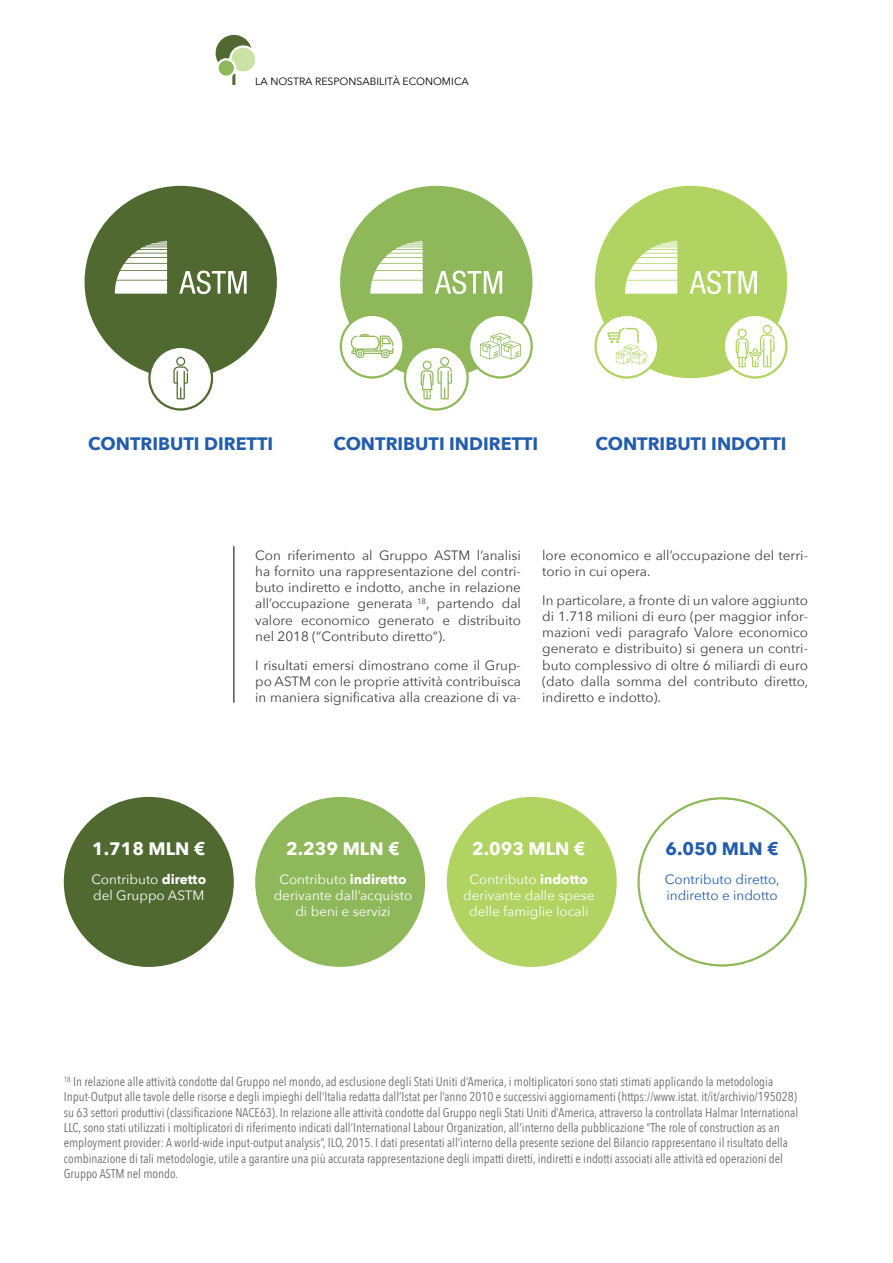
<style>
.page{position:relative;width:893px;height:1263px;background:#fff}
.page>*{position:absolute;margin:0;border:0;box-sizing:border-box;transform-origin:0 0}
.t1{font:700 18px "Avenir Next";color:#235dab}
.t2{font:700 18px "Avenir Next";color:#fff}
.t3{font:13.5px/16.2px "Avenir Next";color:#414042;text-align:justify}
.t4{font:13.5px/16.2px "Avenir Next";color:#fff;text-align:center}
.t5{font:13.5px/16.2px "Avenir Next";color:#235dab}
.t6{font:12.75px/15.3px "Avenir Next Condensed";color:#6d6e71}
.t7{font:10.5px "Avenir Next";color:#000}
.s1{font-weight:700}
</style>
<div class="page">
<hr style="left:232px;top:48px;width:3px;height:37px;background:#4f6931">
<div style="left:214px;top:34px;width:39px;height:39px;background:#4f6931;border-radius:50%"></div>
<div style="left:213px;top:33px;width:41px;height:41px;border:2px solid #fff;border-radius:50%"></div>
<div style="left:230px;top:47px;width:26px;height:26px;background:#cbe2a4;border-radius:50%"></div>
<div style="left:229px;top:45px;width:28px;height:29px;border:2px solid #fff;border-radius:50%"></div>
<svg style="left:217px;top:59px;width:18px;height:18px"></svg>
<div style="left:216px;top:58px;width:20px;height:20px;border:2px solid #fff;border-radius:50%"></div>
<div style="left:595px;top:186px;width:192px;height:192px;background:#b0d361;border-radius:50%"></div>
<div style="left:340px;top:186px;width:192px;height:192px;background:#8fb85b;border-radius:50%"></div>
<div style="left:85px;top:186px;width:192px;height:192px;background:#4f6931;border-radius:50%"></div>
<svg style="left:115px;top:241px;width:52px;height:53px"></svg>
<svg style="left:179px;top:271px;width:68px;height:23px"></svg>
<svg style="left:370px;top:241px;width:53px;height:53px"></svg>
<svg style="left:435px;top:271px;width:67px;height:23px"></svg>
<svg style="left:625px;top:241px;width:52px;height:53px"></svg>
<svg style="left:690px;top:271px;width:67px;height:23px"></svg>
<div style="left:149px;top:347px;width:63px;height:62px;background:#fff;border-radius:50%"></div>
<div style="left:148px;top:346px;width:65px;height:65px;border:2px solid #4f6931;border-radius:50%"></div>
<svg style="left:724px;top:315px;width:62px;height:62px"></svg>
<div style="left:723px;top:314px;width:64px;height:65px;border:2px solid #b0d361;border-radius:50%"></div>
<div style="left:596px;top:315px;width:62px;height:62px;background:#fff;border-radius:50%"></div>
<div style="left:594px;top:314px;width:65px;height:65px;border:2px solid #b0d361;border-radius:50%"></div>
<div style="left:405px;top:347px;width:63px;height:62px;background:#fff;border-radius:50%"></div>
<div style="left:404px;top:346px;width:65px;height:65px;border:2px solid #8fb85b;border-radius:50%"></div>
<div style="left:341px;top:315px;width:62px;height:62px;background:#fff;border-radius:50%"></div>
<div style="left:340px;top:314px;width:65px;height:65px;border:2px solid #8fb85b;border-radius:50%"></div>
<div style="left:469px;top:315px;width:63px;height:62px;background:#fff;border-radius:50%"></div>
<div style="left:468px;top:314px;width:65px;height:65px;border:2px solid #8fb85b;border-radius:50%"></div>
<svg style="left:480px;top:333px;width:41px;height:27px"></svg>
<svg style="left:607px;top:327px;width:39px;height:37px"></svg>
<hr style="left:234px;top:546px;width:1px;height:157px;background:#000">
<div style="left:64px;top:797px;width:170px;height:170px;background:#4f6931;border-radius:50%"></div>
<div style="left:255px;top:797px;width:170px;height:170px;background:#8fb85b;border-radius:50%"></div>
<div style="left:447px;top:797px;width:170px;height:170px;background:#b0d361;border-radius:50%"></div>
<svg style="left:173px;top:357px;width:15px;height:42px"></svg>
<svg style="left:736px;top:325px;width:38px;height:42px"></svg>
<svg style="left:421px;top:357px;width:31px;height:42px"></svg>
<svg style="left:351px;top:334px;width:42px;height:24px"></svg>
<p class="t7" style="left:255px;top:73px;width:24px">La nostra</p>
<p class="t7" style="left:315px;top:73px;width:7px">responsabilit</p>
<p class="t7" style="left:393px;top:73px;width:19px">à economica</p>
<h1 class="t1" style="left:88px;top:428px;width:187px">CONTRIBUTI DIRETTI</h1>
<h1 class="t1" style="left:333px;top:428px;width:207px">CONTRIBUTI INDIRETTI</h1>
<h1 class="t1" style="left:595px;top:428px;width:193px">CONTRIBUTI INDOTTI</h1>
<p class="t3" style="left:255px;top:546px;width:267px">Con riferimento al Gruppo ASTM l’analisi ha fornito una rappresentazione del contri&shy;buto indiretto e indotto, anche in relazione all’occupazione generata <sup>18</sup>, partendo dal valore economico generato e distribuito nel 2018 (“Contributo diretto”).</p>
<p class="t3" style="left:255px;top:656px;width:267px">I risultati emersi dimostrano come il Grup&shy;po ASTM con le proprie attività contribuisca in maniera significativa alla creazione di va-</p>
<p class="t3" style="left:542px;top:546px;width:267px">lore economico e all’occupazione del terri&shy;torio in cui opera.</p>
<p class="t3" style="left:542px;top:591px;width:268px">In particolare, a fronte di un valore aggiunto di 1.718 milioni di euro (per maggior infor&shy;mazioni vedi paragrafo Valore economico generato e distribuito) si genera un contri&shy;buto complessivo di oltre 6 miliardi di euro (dato dalla somma del contributo diretto, indiretto e indotto).</p>
<h1 class="t2" style="left:92px;top:833px;width:115px">1.718 MLN €</h1>
<p class="t4" style="left:91px;top:870px;width:116px;text-align:left">Contributo <span class="s1">diretto </span>del Gruppo ASTM</p>
<h1 class="t2" style="left:286px;top:833px;width:115px">2.239 MLN €</h1>
<p class="t4" style="left:274px;top:870px;width:140px">Contributo <span class="s1">indiretto </span>derivante dall’acquisto di beni e servizi</p>
<h1 class="t2" style="left:472px;top:833px;width:115px">2.093 MLN €</h1>
<p class="t4" style="left:463px;top:870px;width:133px">Contributo <span class="s1">indotto </span>derivante dalle spese delle famiglie locali</p>
<h1 class="t1" style="left:665px;top:833px;width:115px">6.050 MLN €</h1>
<p class="t5" style="left:665px;top:870px;width:116px">Contributo diretto, indiretto e indotto</p>
<p class="t6" style="left:64px;top:1073px;width:736px"><sup>18</sup> In relazione alle attività condotte dal Gruppo nel mondo, ad esclusione degli Stati Uniti d’America, i moltiplicatori sono stati stimati applicando la metodologia Input-Output alle tavole delle risorse e degli impieghi dell’Italia redatta dall’Istat per l’anno 2010 e successivi aggiornamenti (https://www.istat. it/it/archivio/195028) su 63 settori produttivi (classificazione NACE63). In relazione alle attività condotte dal Gruppo negli Stati Uniti d’America, attraverso la controllata Halmar International LLC, sono stati utilizzati i moltiplicatori di riferimento indicati dall’International Labour Organization, all’interno della pubblicazione “The role of construction as an employment provider: A world-wide input-output analysis”, ILO, 2015. I dati presentati all’interno della presente sezione del Bilancio rappresentano il risultato della combinazione di tali metodologie, utile a garantire una più accurata rappresentazione degli impatti diretti, indiretti e indotti associati alle attività ed operazioni del Gruppo ASTM nel mondo.</p>
</div>
